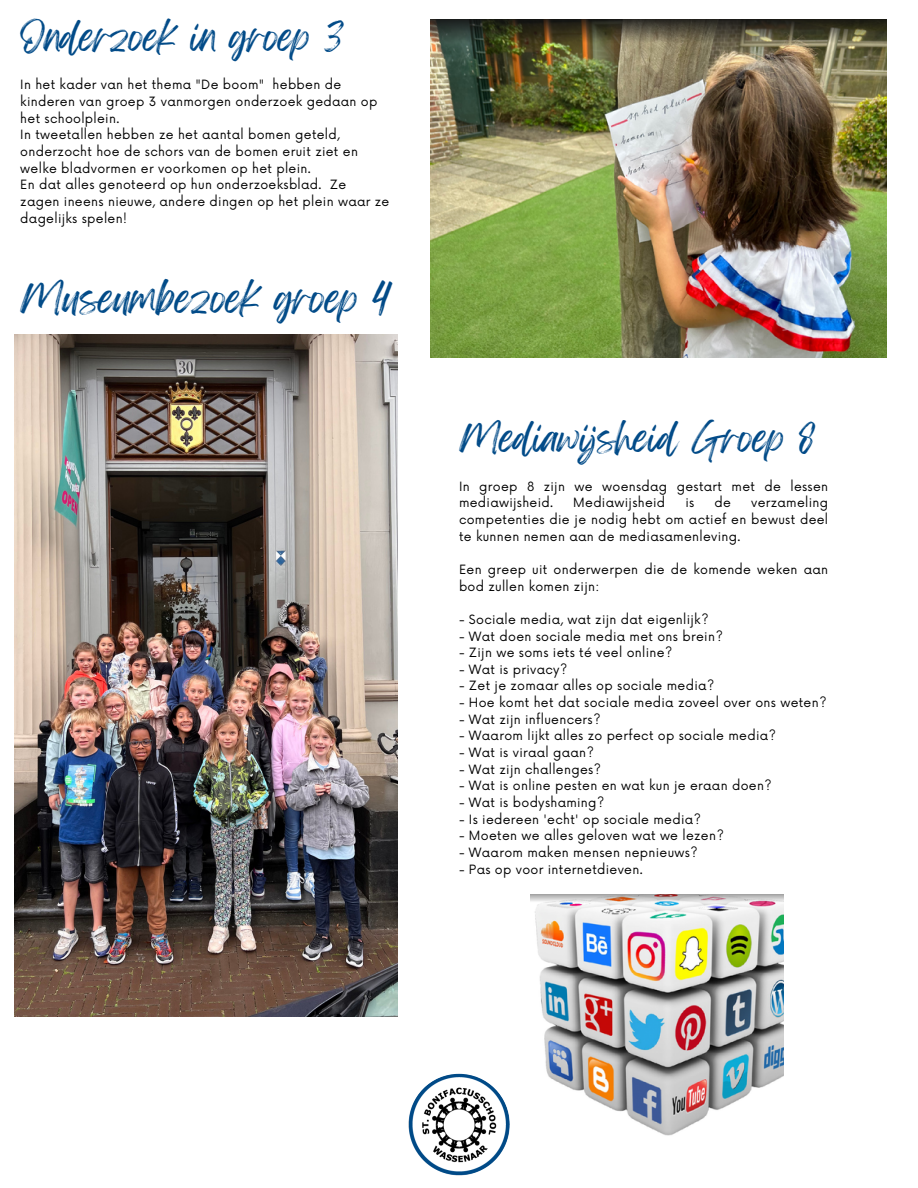
<style>
.page{position:relative;width:918px;height:1188px;background:#fff}
.page>*{position:absolute;margin:0;border:0;box-sizing:border-box;transform-origin:0 0}
.t1{font:35.25px "Feeling Passionate";color:#024b88}
.t2{font:33.9px "Feeling Passionate";color:#024b88}
.t3{font:12.45px/16.6px "Now";letter-spacing:.025em;color:#000}
</style>
<div class="page">
<img style="left:408px;top:1074px;width:102px;height:102px;border-radius:50%">
<img style="left:431px;top:19px;width:456px;height:339px">
<img style="left:530px;top:895px;width:254px;height:241px">
<img style="left:14px;top:335px;width:384px;height:681px">
<p class="t2" style="left:20px;top:9px;width:324px">Onderzoek in groep 3</p>
<p class="t3" style="left:20px;top:77px;width:359px">In het kader van het thema "De boom" hebben de kinderen van groep 3 vanmorgen onderzoek gedaan op het schoolplein.</p>
<p class="t3" style="left:20px;top:127px;width:339px">In tweetallen hebben ze het aantal bomen geteld, onderzocht hoe de schors van de bomen eruit ziet en welke bladvormen er voorkomen op het plein.</p>
<p class="t3" style="left:20px;top:177px;width:371px">En dat alles genoteerd op hun onderzoeksblad. Ze<br>zagen ineens nieuwe, andere dingen op het plein waar ze dagelijks spelen!</p>
<p class="t1" style="left:20px;top:269px;width:372px">Museumbezoek groep 4</p>
<p class="t2" style="left:459px;top:410px;width:358px">Mediawijsheid Groep 8</p>
<p class="t3" style="left:459px;top:478px;width:371px">In groep 8 zijn we woensdag gestart met de lessen mediawijsheid.</p>
<p class="t3" style="left:459px;top:495px;width:371px;text-align:justify;text-indent:292px">verzameling competenties die je nodig hebt om actief en bewust deel te kunnen nemen aan de mediasamenleving.</p>
<p class="t3" style="left:459px;top:562px;width:371px">Een greep uit onderwerpen die de komende weken aan bod zullen komen zijn:</p>
<p class="t3" style="left:459px;top:612px;width:251px">- Sociale media, wat zijn dat eigenlijk?</p>
<p class="t3" style="left:459px;top:628px;width:265px">- Wat doen sociale media met ons brein?</p>
<p class="t3" style="left:459px;top:645px;width:215px">- Zijn we soms iets té veel online?</p>
<p class="t3" style="left:459px;top:662px;width:110px">- Wat is privacy?</p>
<p class="t3" style="left:459px;top:678px;width:257px">- Zet je zomaar alles op sociale media?</p>
<p class="t3" style="left:459px;top:695px;width:369px">- Hoe komt het dat sociale media zoveel over ons weten?</p>
<p class="t3" style="left:459px;top:712px;width:143px">- Wat zijn influencers?</p>
<p class="t3" style="left:459px;top:728px;width:319px">- Waarom lijkt alles zo perfect op sociale media?</p>
<p class="t3" style="left:459px;top:745px;width:137px">- Wat is viraal gaan?</p>
<p class="t3" style="left:459px;top:762px;width:144px">- Wat zijn challenges?</p>
<p class="t3" style="left:459px;top:778px;width:314px">- Wat is online pesten en wat kun je eraan doen?</p>
<p class="t3" style="left:459px;top:795px;width:147px">- Wat is bodyshaming?</p>
<p class="t3" style="left:459px;top:812px;width:244px">- Is iedereen 'echt' op sociale media?</p>
<p class="t3" style="left:459px;top:828px;width:266px">- Moeten we alles geloven wat we lezen?</p>
<p class="t3" style="left:459px;top:845px;width:240px">- Waarom maken mensen nepnieuws?</p>
<p class="t3" style="left:459px;top:861px;width:185px">- Pas op voor internetdieven.</p>
<p class="t3" style="left:573px;top:495px;width:93px">Mediawijsheid</p>
<p class="t3" style="left:685px;top:495px;width:10px">is</p>
<p class="t3" style="left:715px;top:495px;width:18px">de</p>
</div>
